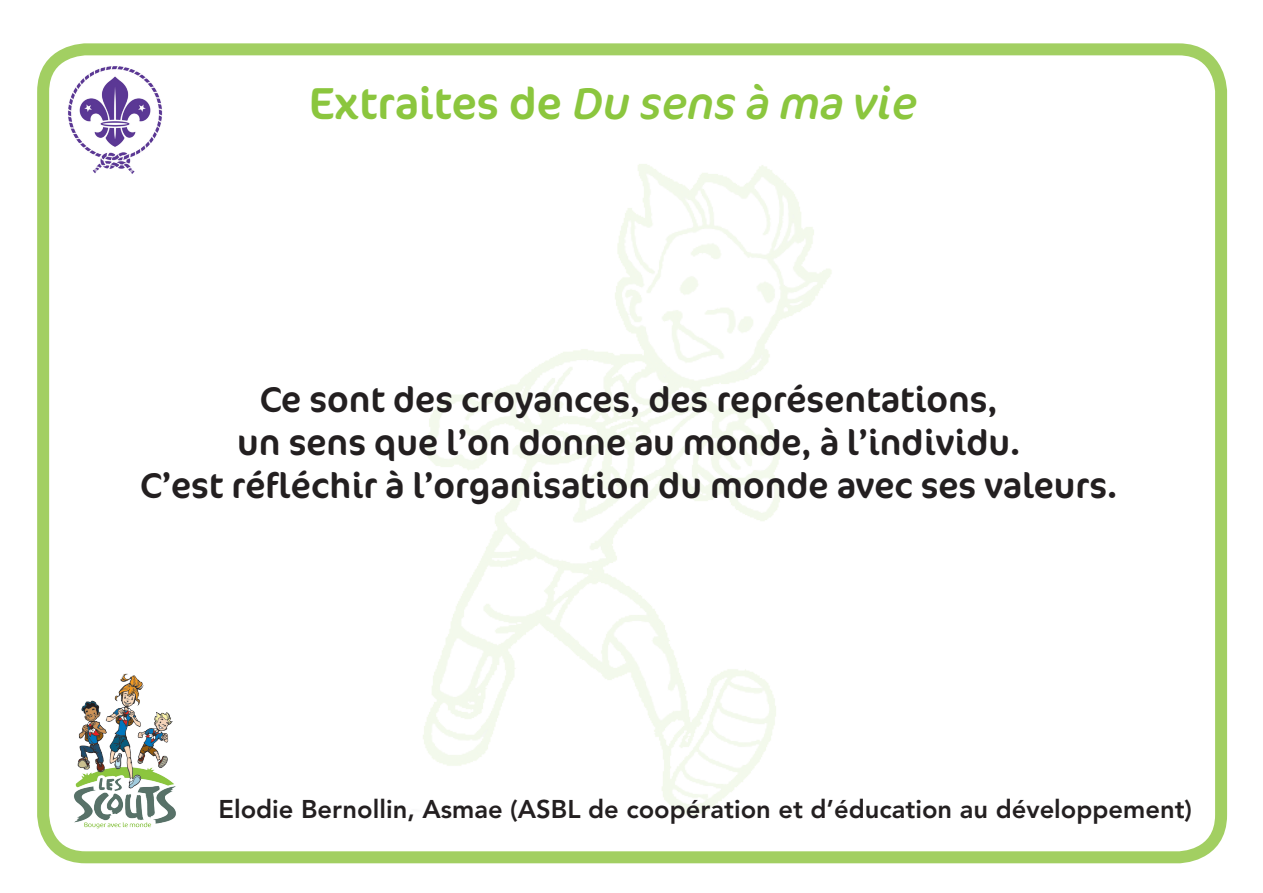
<style>
.page{position:relative;width:1263px;height:893px;background:#fff}
.page>*{position:absolute;margin:0;border:0;box-sizing:border-box;transform-origin:0 0}
.t1{font:italic 45px "Cocon OT";color:#8bc63e}
.t2{font:36px/43.2px "Cocon OT";color:#231f20;text-align:center}
.t3{font:800 25.5px "Avenir LT Std";color:#231f20}
.s1{font-style:normal}
</style>
<div class="page">
<img style="left:74px;top:673px;width:102px;height:156px">
<img style="left:63px;top:60px;width:100px;height:114px">
<div style="left:37px;top:43px;width:1190px;height:820px;border:12px solid #a2cf62;border-radius:43px"></div>
<p class="t1" style="left:309px;top:78px;width:609px"><span class="s1">Extraites de</span> Du sens à ma vie</p>
<p class="t2" style="left:140px;top:378px;width:978px">Ce sont des croyances, des représentations,<br>un sens que l’on donne au monde, à l’individu.<br>C’est réfléchir à l’organisation du monde avec ses valeurs.</p>
<p class="t3" style="left:218px;top:794px;width:975px">Elodie Bernollin, Asmae (ASBL de coopération et d’éducation au développement)</p>
</div>
